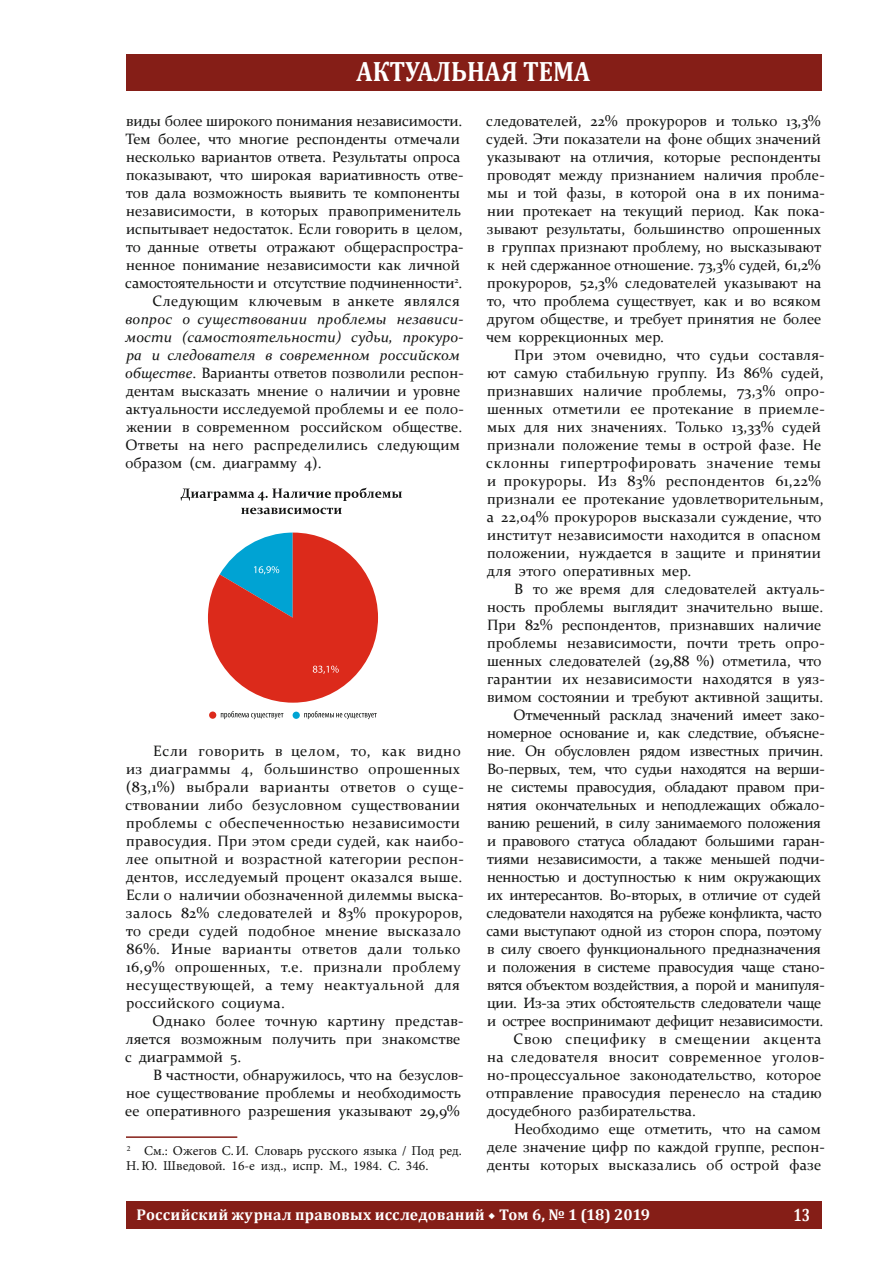
<style>
.page{position:relative;width:893px;height:1263px;background:#fff}
.page>*{position:absolute;margin:0;border:0;box-sizing:border-box;transform-origin:0 0}
.t1{font:700 28.2px "Cambria";color:#fff;scale:.88 1}
.t2{font:700 17.85px "Cambria";color:#fff;scale:.8 1}
.t3{font:700 15.6px "Cambria";letter-spacing:.015em;color:#fff}
.t4{font:15px/18px "Constantia";color:#131413}
.t5{font:15px "Constantia";letter-spacing:-.02em;color:#131413}
.t6{font:15px/18px "Constantia";letter-spacing:.02em;color:#131413}
.t7{font:15px "Constantia";letter-spacing:-.03em;color:#131413}
.t8{font:15px "Constantia";letter-spacing:.025em;color:#131413}
.t9{font:15px "Constantia";letter-spacing:.045em;color:#131413}
.t10{font:13.5px/15px "Minion Pro";color:#131413}
.s1{font-style:italic}
.s2{font-family:"Minion Pro"}
</style>
<div class="page">
<div style="left:126px;top:54px;width:695px;height:36px;background:#851e17"></div>
<div style="left:126px;top:1202px;width:695px;height:27px;background:#851e17"></div>
<hr style="left:126px;top:1136px;width:111px;height:2px;background:#851e17">
<svg style="left:181px;top:488px;width:221px;height:13px"></svg>
<svg style="left:241px;top:508px;width:101px;height:6px"></svg>
<div style="left:293px;top:712px;width:7px;height:7px;background:#00a3d3;border-radius:50%"></div>
<svg style="left:304px;top:711px;width:73px;height:8px"></svg>
<div style="left:209px;top:711px;width:7px;height:8px;background:#dc2a1b;border-radius:50%"></div>
<svg style="left:221px;top:711px;width:62px;height:8px"></svg>
<svg style="left:208px;top:532px;width:170px;height:171px"></svg>
<h1 class="t1" style="left:357px;top:51px;width:267px">АКТУАЛЬНАЯ ТЕМА</h1>
<p class="t4" style="left:125px;top:111px;width:340px;text-align:right">виды более широкого понимания независимости.<br>Тем более, что многие респонденты отмечали несколько вариантов ответа. Результаты опроса показывают, что широкая вариативность отве&shy;тов дала возможность выявить те компоненты независимости, в которых правоприменитель испытывает недостаток. Если говорить в целом, то данные ответы отражают общераспростра&shy;ненное понимание независимости как личной самостоятельности и отсутствие подчиненности<sup>2</sup>.<br>Следующим ключевым в анкете являлся</p>
<p class="t4" style="left:125px;top:309px;width:340px"><span class="s1">вопрос о существовании проблемы независи&shy;мости (самостоятельности) судьи, прокуро&shy;ра и следователя в современном российском обществе</span>. Варианты ответов позволили респон&shy;дентам высказать мнение о наличии и уровне актуальности исследуемой проблемы и ее поло&shy;жении в современном российском обществе.<br>Ответы на него распределились следующим образом (см. диаграмму 4).</p>
<p class="t6" style="left:125px;top:741px;width:340px;text-indent:28px">Если говорить в целом, то, как видно из диаграммы 4, большинство опрошенных (83,1%) выбрали варианты ответов о суще&shy;ствовании либо безусловном существовании проблемы с обеспеченностью независимости правосудия. При этом среди судей, как наибо&shy;лее опытной и возрастной категории респон&shy;дентов, исследуемый процент оказался выше.<br>Если о наличии обозначенной дилеммы выска&shy;залось 82% следователей и 83% прокуроров, то среди судей подобное мнение высказало 86%. Иные варианты ответов дали только 16,9% опрошенных, т.е. признали проблему несуществующей, а тему неактуальной для российского социума.</p>
<p class="t4" style="left:125px;top:1011px;width:340px;text-indent:27px">Однако более точную картину представ&shy;ляется возможным получить при знакомстве с диаграммой 5.</p>
<p class="t4" style="left:125px;top:1065px;width:340px;text-indent:28px">В частности, обнаружилось, что на безуслов&shy;ное существование проблемы и необходимость ее оперативного разрешения указывают 29,9%</p>
<p class="t10" style="left:126px;top:1143px;width:337px"><sup>2</sup> См.: Ожегов С.И. Словарь русского языка / Под ред.<br>Н.Ю. Шведовой. 16-е изд., испр. М., 1984. С. 346.</p>
<p class="t4" style="left:486px;top:111px;width:340px">следователей, 22% прокуроров и только 13,3% судей. Эти показатели на фоне общих значений указывают на отличия, которые респонденты проводят между признанием наличия пробле&shy;мы и той фазы, в которой она в их понима&shy;нии протекает на текущий период. Как пока&shy;зывают результаты, большинство опрошенных в группах признают проблему, но высказывают к ней сдержанное отношение. 73,3% судей, 61,2% прокуроров, 52,3% следователей указывают на то, что проблема существует, как и во всяком другом обществе, и требует принятия не более чем коррекционных мер.</p>
<p class="t4" style="left:486px;top:345px;width:340px;text-indent:28px">При этом очевидно, что судьи составля&shy;ют самую стабильную группу. Из 86% судей, признавших наличие проблемы, 73,3% опро&shy;шенных отметили ее протекание в приемле&shy;мых для них значениях. Только 13,33% судей признали положение темы в острой фазе. Не склонны гипертрофировать значение темы и прокуроры. Из 83% респондентов 61,22% признали ее протекание удовлетворительным, а 22,04% прокуроров высказали суждение, что институт независимости находится в опасном положении, нуждается в защите и принятии для этого оперативных мер.</p>
<p class="t4" style="left:514px;top:579px;width:312px">В то же время для следователей актуаль-</p>
<p class="t4" style="left:487px;top:597px;width:338px">ность проблемы выглядит значительно выше.</p>
<p class="t4" style="left:487px;top:615px;width:336px">При 82% респондентов, признавших наличие</p>
<p class="t4" style="left:487px;top:633px;width:339px">проблемы независимости, почти треть опро-</p>
<p class="t4" style="left:487px;top:651px;width:336px">шенных следователей (29,88 %) отметила, что</p>
<p class="t4" style="left:487px;top:669px;width:339px">гарантии их независимости находятся в уяз-</p>
<p class="t4" style="left:487px;top:687px;width:338px">вимом состоянии и требуют активной защиты.</p>
<p class="t5" style="left:514px;top:705px;width:313px">Отмеченный расклад значений имеет зако-</p>
<p class="t5" style="left:487px;top:723px;width:339px">номерное основание и, как следствие, объясне-</p>
<p class="t5" style="left:487px;top:741px;width:338px">ние. Он обусловлен рядом известных причин.</p>
<p class="t5" style="left:487px;top:759px;width:339px">Во-первых, тем, что судьи находятся на верши-</p>
<p class="t5" style="left:487px;top:777px;width:339px">не системы правосудия, обладают правом при-</p>
<p class="t5" style="left:487px;top:795px;width:339px">нятия окончательных и неподлежащих обжало-</p>
<p class="t5" style="left:487px;top:813px;width:335px">ванию решений, в силу занимаемого положения</p>
<p class="t5" style="left:487px;top:831px;width:339px">и правового статуса обладают большими гаран-</p>
<p class="t5" style="left:487px;top:849px;width:339px">тиями независимости, а также меньшей подчи-</p>
<p class="t5" style="left:487px;top:867px;width:335px">ненностью и доступностью к ним окружающих</p>
<p class="t5" style="left:487px;top:885px;width:335px">их интересантов. Во-вторых, в отличие от судей</p>
<p class="t7" style="left:486px;top:903px;width:337px">следователи находятся на рубеже конфликта, часто</p>
<p class="t5" style="left:486px;top:921px;width:337px">сами выступают одной из сторон спора, поэтому</p>
<p class="t5" style="left:487px;top:939px;width:335px">в силу своего функционального предназначения</p>
<p class="t5" style="left:487px;top:957px;width:339px">и положения в системе правосудия чаще стано-</p>
<p class="t5" style="left:487px;top:975px;width:339px">вятся объектом воздействия, а порой и манипуля-</p>
<p class="t5" style="left:487px;top:993px;width:336px">ции. Из-за этих обстоятельств следователи чаще</p>
<p class="t5" style="left:487px;top:1011px;width:338px">и острее воспринимают дефицит независимости.</p>
<p class="t9" style="left:514px;top:1029px;width:309px">Свою специфику в смещении акцента</p>
<p class="t8" style="left:487px;top:1047px;width:339px">на следователя вносит современное уголов-</p>
<p class="t4" style="left:487px;top:1065px;width:336px">но-процессуальное законодательство, которое</p>
<p class="t4" style="left:486px;top:1083px;width:337px">отправление правосудия перенесло на стадию</p>
<p class="t4" style="left:487px;top:1101px;width:210px">досудебного разбирательства.</p>
<p class="t4" style="left:514px;top:1119px;width:308px">Необходимо еще отметить, что на самом</p>
<p class="t4" style="left:487px;top:1137px;width:339px">деле значение цифр по каждой группе, респон-</p>
<p class="t4" style="left:487px;top:1155px;width:336px">денты которых высказались об острой фазе</p>
<p class="t3" style="left:137px;top:1203px;width:515px">Российский журнал правовых исследований <span class="s2">◆</span> Том 6, № 1 (18) 2019</p>
<p class="t2" style="left:793px;top:1202px;width:23px">13</p>
</div>
